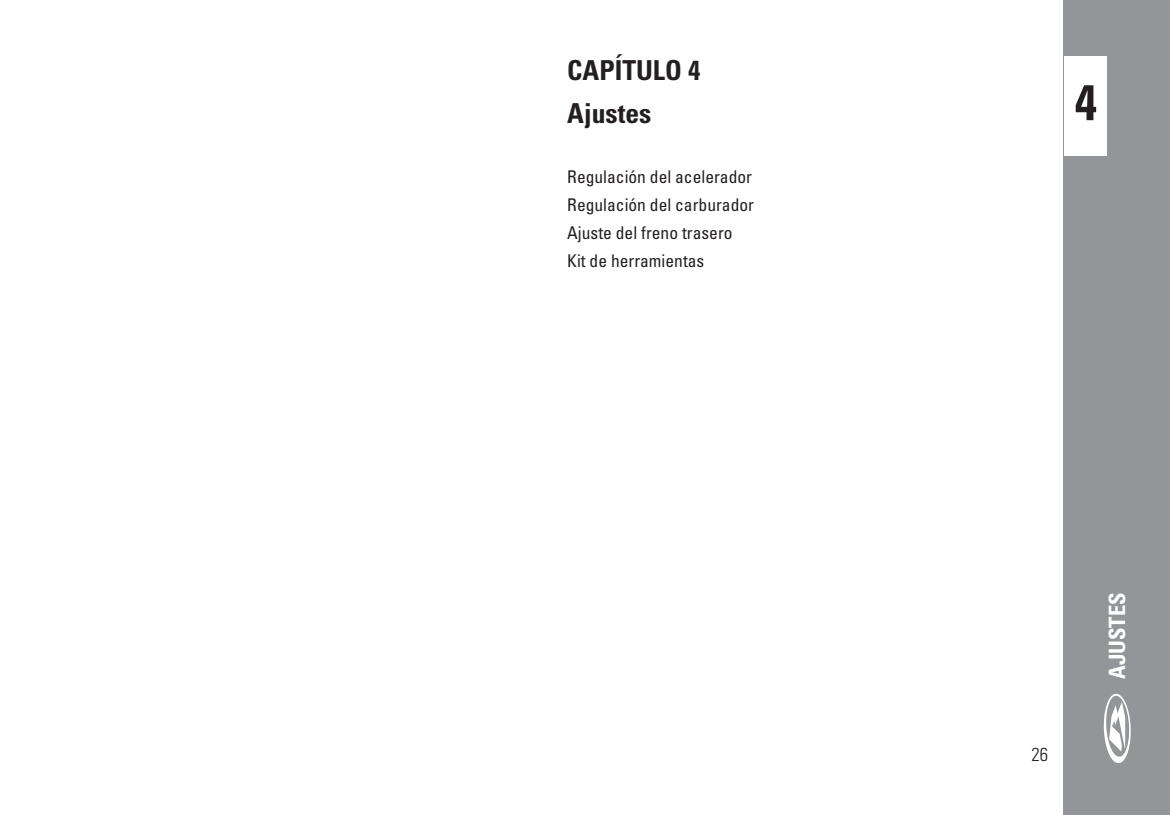
<style>
.page{position:relative;width:1170px;height:815px;background:#fff}
.page>*{position:absolute;margin:0;border:0;box-sizing:border-box;transform-origin:0 0}
.t1{font:700 condensed 50px "Univers LT Std";color:#231f20}
.t2{font:700 condensed 27.5px/43.5px "Univers LT Std";color:#231f20}
.t3{font:700 condensed 22.5px "Univers LT Std";color:#fff}
.t4{font:300 condensed 18.75px "Univers LT Std";color:#231f20}
.t5{font:condensed 17.5px/28.2px "Univers LT Std";color:#231f20}
</style>
<div class="page">
<div style="left:1063px;top:0;width:106px;height:815px;background:#939598"></div>
<svg style="left:1103px;top:693px;width:28px;height:71px"></svg>
<div style="left:1063px;top:56px;width:43px;height:99px;background:#fff"></div>
<h2 class="t2" style="left:567px;top:52px;width:134px">CAPÍTULO 4<br>Ajustes</h2>
<p class="t5" style="left:567px;top:164px;width:188px">Regulación del acelerador<br>Regulación del carburador<br>Ajuste del freno trasero<br>Kit de herramientas</p>
<h1 class="t1" style="left:1074px;top:84px;width:24px">4</h1>
<p class="t4" style="left:1031px;top:748px;width:18px">26</p>
<p class="t3" style="left:1108px;top:679px;width:88px;rotate:-90deg">AJUSTES</p>
</div>
